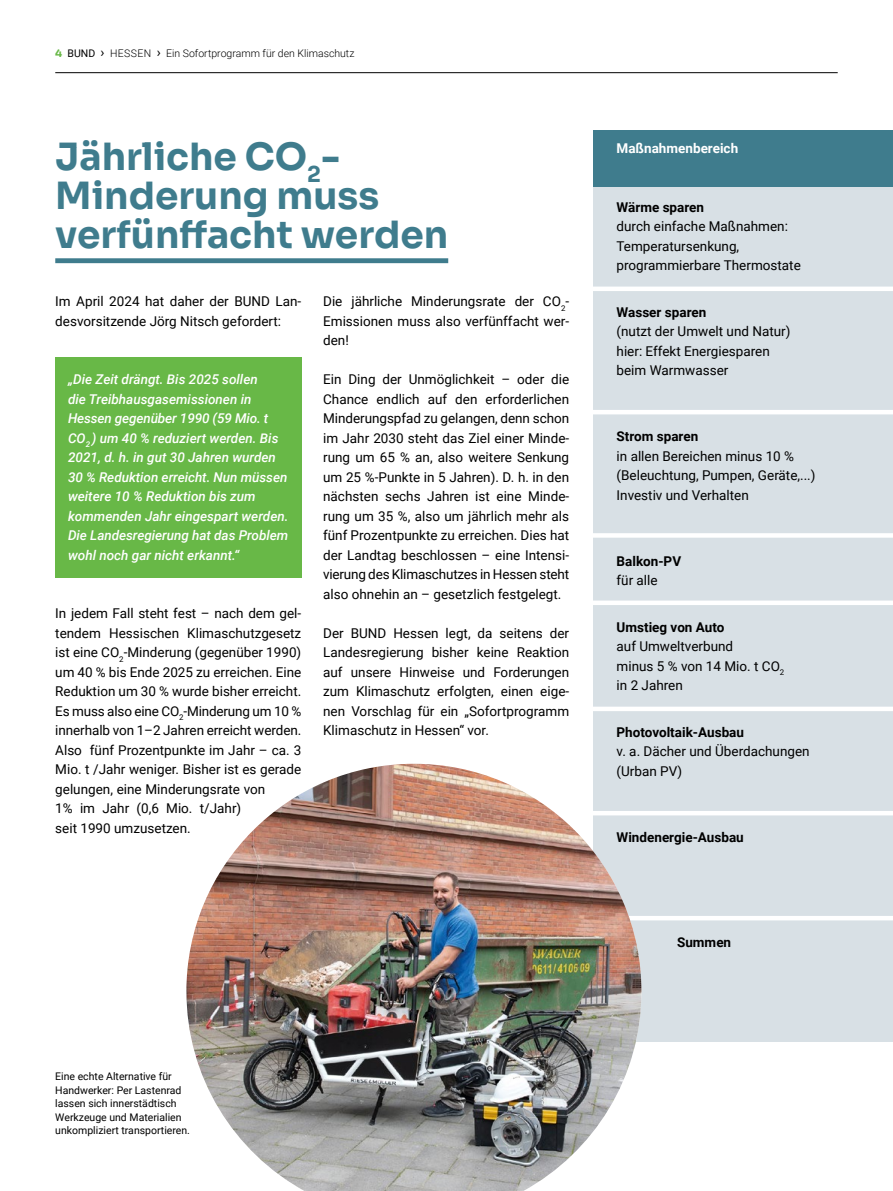
<style>
.page{position:relative;width:893px;height:1191px;background:#fff}
.page>*{position:absolute;margin:0;border:0;box-sizing:border-box;transform-origin:0 0}
.Head2_Sora_Bold_25_26{font:700 37.5px/39px "Sora";color:#3f7c8d}
.Fliess_Roboto_9_13_bold_Vorspann{font:13.5px/19.5px "Roboto";color:#000}
.Fliess_Roboto_9_13_bold_Vorspann-2{font:italic 500 13.5px/19.5px "Roboto";color:#fff}
.t1{font:700 13.5px "Roboto";color:#000}
.t2{font:700 13.5px "Roboto";color:#fff}
.Bildunterschrift_linksbündig_Roboto_7_9{font:10.5px/13.5px "Roboto";color:#000}
.t3{font:300 10.5px "Roboto";color:#000}
.s1{font-family:"Sora";font-weight:700;color:#68b847}
.s2{font-weight:400}
.s3{font-weight:400;font-size:13.5px}
.s4{font-weight:700}
</style>
<div class="page">
<div style="left:55px;top:357px;width:247px;height:220px;background:#68b847"></div>
<div style="left:55px;top:258px;width:393px;height:5px;background:#3f7c8d"></div>
<div style="left:594px;top:187px;width:299px;height:854px;background:#d8e0e5"></div>
<div style="left:593px;top:131px;width:300px;height:56px;background:#3f7c8d"></div>
<div style="left:590px;top:286px;width:303px;height:5px;background:#fff"></div>
<hr style="left:589px;top:410px;width:304px;height:4px;background:#fff">
<hr style="left:587px;top:533px;width:306px;height:4px;background:#fff">
<div style="left:589px;top:600px;width:304px;height:5px;background:#fff"></div>
<div style="left:587px;top:706px;width:306px;height:5px;background:#fff"></div>
<hr style="left:586px;top:811px;width:307px;height:4px;background:#fff">
<hr style="left:594px;top:916px;width:299px;height:4px;background:#fff">
<img style="left:186px;top:763px;width:455px;height:428px">
<hr style="left:55px;top:72px;width:783px;height:1px;background:#000">
<p class="t3" style="left:55px;top:46px;width:301px"><span class="s1">4</span> <span class="s2">BUND</span> <span class="s3">›</span> HESSEN <span class="s3">›</span> Ein Sofortprogramm für den Klimaschutz</p>
<p class="Head2_Sora_Bold_25_26" style="left:55px;top:133px;width:394px">Jährliche CO<sub>2</sub>-<br>Minderung muss verfünffacht werden</p>
<p class="t2" style="left:617px;top:139px;width:123px">Maßnahmenbereich</p>
<p class="t1" style="left:617px;top:197px;width:89px">Wärme sparen</p>
<p class="Fliess_Roboto_9_13_bold_Vorspann" style="left:617px;top:216px;width:173px">durch einfache Maßnahmen:<br>Temperatursenkung,</p>
<p class="Fliess_Roboto_9_13_bold_Vorspann" style="left:617px;top:255px;width:186px">programmierbare Thermostate</p>
<p class="Fliess_Roboto_9_13_bold_Vorspann" style="left:617px;top:301px;width:175px"><span class="s4">Wasser sparen<br></span>(nutzt der Umwelt und Natur) hier: Effekt Energiesparen beim Warmwasser</p>
<p class="Fliess_Roboto_9_13_bold_Vorspann" style="left:55px;top:291px;width:248px">Im April 2024 hat daher der BUND Lan&shy;desvorsitzende Jörg Nitsch gefordert:</p>
<p class="Fliess_Roboto_9_13_bold_Vorspann" style="left:323px;top:291px;width:248px;text-align:justify">Die jährliche Minderungsrate der CO<sub>2</sub>- Emissionen muss also verfünffacht wer&shy;den!</p>
<p class="Fliess_Roboto_9_13_bold_Vorspann" style="left:323px;top:369px;width:248px;text-align:justify">Ein Ding der Unmöglichkeit – oder die Chance endlich auf den erforderlichen Minderungspfad zu gelangen, denn schon im Jahr 2030 steht das Ziel einer Minde&shy;rung um 65 % an, also weitere Senkung um 25 %-Punkte in 5 Jahren). D. h. in den nächsten sechs Jahren ist eine Minde&shy;rung um 35 %, also um jährlich mehr als fünf Prozentpunkte zu erreichen. Dies hat der Landtag beschlossen – eine Intensi&shy;vierung des Klimaschutzes in Hessen steht also ohnehin an – gesetzlich festgelegt.</p>
<p class="Fliess_Roboto_9_13_bold_Vorspann" style="left:323px;top:623px;width:248px;text-align:justify">Der BUND Hessen legt, da seitens der Landesregierung bisher keine Reaktion auf unsere Hinweise und Forderungen zum Klimaschutz erfolgten, einen eige&shy;nen Vorschlag für ein „Sofortprogramm Klimaschutz in Hessen“ vor.</p>
<p class="Fliess_Roboto_9_13_bold_Vorspann-2" style="left:68px;top:369px;width:222px">„Die Zeit drängt. Bis 2025 sollen<br>die Treibhausgasemissionen in<br>Hessen gegenüber 1990 (59 Mio. t<br>CO<sub>2</sub> ) um 40 % reduziert werden. Bis<br>2021, d. h. in gut 30 Jahren wurden<br>30 % Reduktion erreicht. Nun müssen weitere 10 % Reduktion bis zum kommenden Jahr eingespart werden.<br>Die Landesregierung hat das Problem wohl noch gar nicht erkannt.“</p>
<p class="Fliess_Roboto_9_13_bold_Vorspann" style="left:617px;top:426px;width:179px"><span class="s4">Strom sparen<br></span>in allen Bereichen minus 10 %</p>
<p class="Fliess_Roboto_9_13_bold_Vorspann" style="left:617px;top:465px;width:200px">(Beleuchtung, Pumpen, Geräte,...)<br>Investiv und Verhalten</p>
<p class="t1" style="left:617px;top:551px;width:66px">Balkon-PV</p>
<p class="Fliess_Roboto_9_13_bold_Vorspann" style="left:617px;top:570px;width:43px">für alle</p>
<p class="t1" style="left:617px;top:617px;width:109px">Umstieg von Auto</p>
<p class="Fliess_Roboto_9_13_bold_Vorspann" style="left:617px;top:636px;width:118px">auf Umweltverbund</p>
<p class="Fliess_Roboto_9_13_bold_Vorspann" style="left:617px;top:655px;width:169px">minus 5 % von 14 Mio. t CO<sub>2</sub></p>
<p class="Fliess_Roboto_9_13_bold_Vorspann" style="left:617px;top:675px;width:68px">in 2 Jahren</p>
<p class="t1" style="left:617px;top:722px;width:129px">Photovoltaik-Ausbau</p>
<p class="Fliess_Roboto_9_13_bold_Vorspann" style="left:617px;top:741px;width:195px">v. a. Dächer und Überdachungen</p>
<p class="Fliess_Roboto_9_13_bold_Vorspann" style="left:617px;top:760px;width:67px">(Urban PV)</p>
<p class="Fliess_Roboto_9_13_bold_Vorspann" style="left:55px;top:603px;width:248px">In jedem Fall steht fest – nach dem gel&shy;tendem Hessischen Klimaschutzgesetz ist eine CO<sub>2</sub>-Minderung (gegenüber 1990) um 40 % bis Ende 2025 zu erreichen. Eine Reduktion um 30 % wurde bisher erreicht.<br>Es muss also eine CO<sub>2</sub>-Minderung um 10 % innerhalb von 1–2 Jahren erreicht werden.<br>Also fünf Prozentpunkte im Jahr – ca. 3<br>Mio. t /Jahr weniger. Bisher ist es gerade gelungen, eine Minderungsrate von<br>1% im Jahr (0,6 Mio. t/Jahr)<br>seit 1990 umzusetzen.</p>
<p class="t1" style="left:617px;top:827px;width:129px">Windenergie-Ausbau</p>
<p class="Bildunterschrift_linksbündig_Roboto_7_9" style="left:55px;top:1069px;width:136px">Eine echte Alternative für<br>Handwerker: Per Lastenrad lassen sich innerstädtisch<br>Werkzeuge und Materialien unkompliziert transportieren.</p>
<p class="t1" style="left:677px;top:932px;width:56px">Summen</p>
</div>
